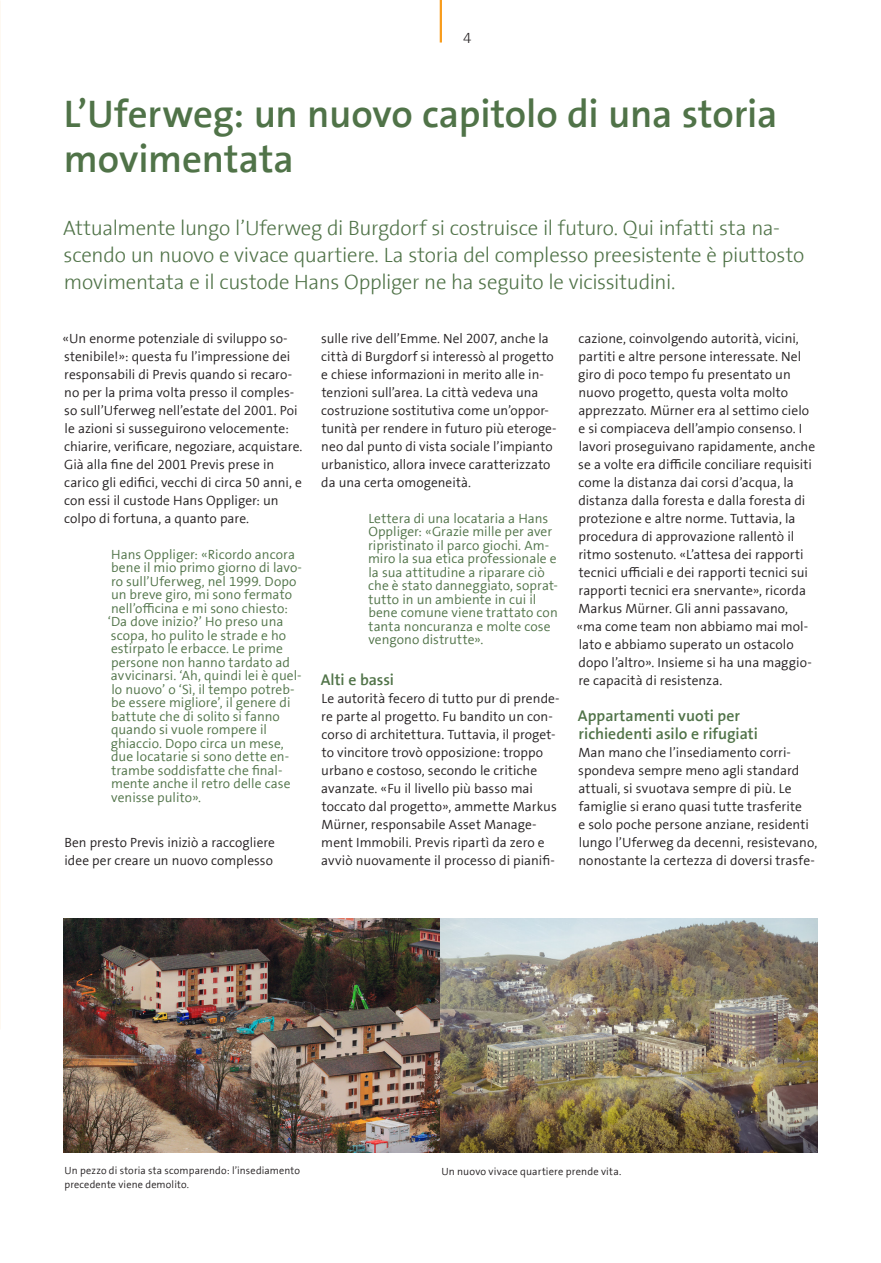
<style>
.page{position:relative;width:881px;height:1263px;background:#fff}
.page>*{position:absolute;margin:0;border:0;box-sizing:border-box;transform-origin:0 0}
._01_Haupttitel_gross_26pt{font:300 39px/45px "Previs The Sans";letter-spacing:-.005em;color:#507348}
._05_Lead_3-spaltig_14pt{font:300 21px/27px "Previs The Sans";letter-spacing:-.01em;color:#507348}
._04_Zwischentitel_10_5pt{font:300 15.75px/18px "Previs The Sans";color:#507348}
.t1{font:300 15px "Previs The Sans";color:#231f20}
._06_Lauftext_9pt{font:300 13.5px/18px "Previs The Sans";letter-spacing:.005em;color:#231f20}
._09_Infotexte_7pt{font:300 13.5px/13.5px "Previs The Sans";letter-spacing:.005em;color:#507348}
._08_Bildlegende_ohne_Raster{font:300 10.5px/13.5px "Previs The Sans";letter-spacing:.015em;color:#231f20}
</style>
<div class="page">
<img style="left:64px;top:918px;width:752px;height:235px">
<hr style="left:439px;top:0;width:3px;height:43px;background:#f89c1c">
<p class="t1" style="left:463px;top:30px;width:10px">4</p>
<p class="_01_Haupttitel_gross_26pt" style="left:64px;top:92px;width:714px">L’Uferweg: un nuovo capitolo di una storia movimentata</p>
<p class="_05_Lead_3-spaltig_14pt" style="left:63px;top:215px;width:742px">Attualmente lungo l’Uferweg di Burgdorf si costruisce il futuro. Qui infatti sta na&shy;scendo un nuovo e vivace quartiere. La storia del complesso preesistente è piuttosto movimentata e il custode Hans Oppliger ne ha seguito le vicissitudini.</p>
<p class="_06_Lauftext_9pt" style="left:62px;top:330px;width:241px">«Un enorme potenziale di sviluppo so&shy;stenibile!»: questa fu l’impressione dei responsabili di Previs quando si recaro&shy;no per la prima volta presso il comples&shy;so sull’Uferweg nell’estate del 2001. Poi le azioni si susseguirono velocemente: chiarire, verificare, negoziare, acquistare.<br>Già alla fine del 2001 Previs prese in carico gli edifici, vecchi di circa 50 anni, e con essi il custode Hans Oppliger: un colpo di fortuna, a quanto pare.</p>
<p class="_09_Infotexte_7pt" style="left:108px;top:548px;width:196px">Hans Oppliger: «Ricordo ancora bene il mio primo giorno di lavo&shy;ro sull’Uferweg, nel 1999. Dopo un breve giro, mi sono fermato nell’officina e mi sono chiesto: ‘Da dove inizio?’ Ho preso una scopa, ho pulito le strade e ho estirpato le erbacce. Le prime persone non hanno tardato ad avvicinarsi. ‘Ah, quindi lei è quel&shy;lo nuovo’ o ‘Sì, il tempo potreb&shy;be essere migliore’, il genere di battute che di solito si fanno quando si vuole rompere il ghiaccio. Dopo circa un mese, due locatarie si sono dette en&shy;trambe soddisfatte che final&shy;mente anche il retro delle case venisse pulito».</p>
<p class="_06_Lauftext_9pt" style="left:64px;top:834px;width:212px">Ben presto Previs iniziò a raccogliere idee per creare un nuovo complesso</p>
<p class="_06_Lauftext_9pt" style="left:321px;top:330px;width:237px">sulle rive dell’Emme. Nel 2007, anche la città di Burgdorf si interessò al progetto e chiese informazioni in merito alle in&shy;tenzioni sull’area. La città vedeva una costruzione sostitutiva come un’oppor&shy;tunità per rendere in futuro più eteroge&shy;neo dal punto di vista sociale l’impianto urbanistico, allora invece caratterizzato da una certa omogeneità.</p>
<p class="_09_Infotexte_7pt" style="left:368px;top:512px;width:191px">Lettera di una locataria a Hans<br>Oppliger: «Grazie mille per aver ripristinato il parco giochi. Am&shy;miro la sua etica professionale e la sua attitudine a riparare ciò che è stato danneggiato, soprat&shy;tutto in un ambiente in cui il bene comune viene trattato con tanta noncuranza e molte cose vengono distrutte».</p>
<p class="_04_Zwischentitel_10_5pt" style="left:320px;top:671px;width:75px">Alti e bassi</p>
<p class="_06_Lauftext_9pt" style="left:321px;top:690px;width:240px">Le autorità fecero di tutto pur di prende&shy;re parte al progetto. Fu bandito un con&shy;corso di architettura. Tuttavia, il proget&shy;to vincitore trovò opposizione: troppo urbano e costoso, secondo le critiche avanzate. «Fu il livello più basso mai toccato dal progetto», ammette Markus Mürner, responsabile Asset Manage&shy;ment Immobili. Previs ripartì da zero e avviò nuovamente il processo di pianifi-</p>
<p class="_06_Lauftext_9pt" style="left:576px;top:330px;width:240px">cazione, coinvolgendo autorità, vicini, partiti e altre persone interessate. Nel giro di poco tempo fu presentato un nuovo progetto, questa volta molto apprezzato. Mürner era al settimo cielo e si compiaceva dell’ampio consenso. I lavori proseguivano rapidamente, anche se a volte era difficile conciliare requisiti come la distanza dai corsi d’acqua, la distanza dalla foresta e dalla foresta di protezione e altre norme. Tuttavia, la procedura di approvazione rallentò il ritmo sostenuto. «L’attesa dei rapporti tecnici ufficiali e dei rapporti tecnici sui rapporti tecnici era snervante», ricorda Markus Mürner. Gli anni passavano,<br>«ma come team non abbiamo mai mol&shy;lato e abbiamo superato un ostacolo dopo l’altro». Insieme si ha una maggio&shy;re capacità di resistenza.</p>
<p class="_04_Zwischentitel_10_5pt" style="left:577px;top:707px;width:181px">Appartamenti vuoti per richiedenti asilo e rifugiati</p>
<p class="_06_Lauftext_9pt" style="left:578px;top:744px;width:240px">Man mano che l’insediamento corri&shy;spondeva sempre meno agli standard attuali, si svuotava sempre di più. Le famiglie si erano quasi tutte trasferite<br>e solo poche persone anziane, residenti lungo l’Uferweg da decenni, resistevano, nonostante la certezza di doversi trasfe-</p>
<p class="_08_Bildlegende_ohne_Raster" style="left:64px;top:1164px;width:237px">Un pezzo di storia sta scomparendo: l’insediamento precedente viene demolito.</p>
<p class="_08_Bildlegende_ohne_Raster" style="left:441px;top:1165px;width:181px">Un nuovo vivace quartiere prende vita.</p>
</div>
